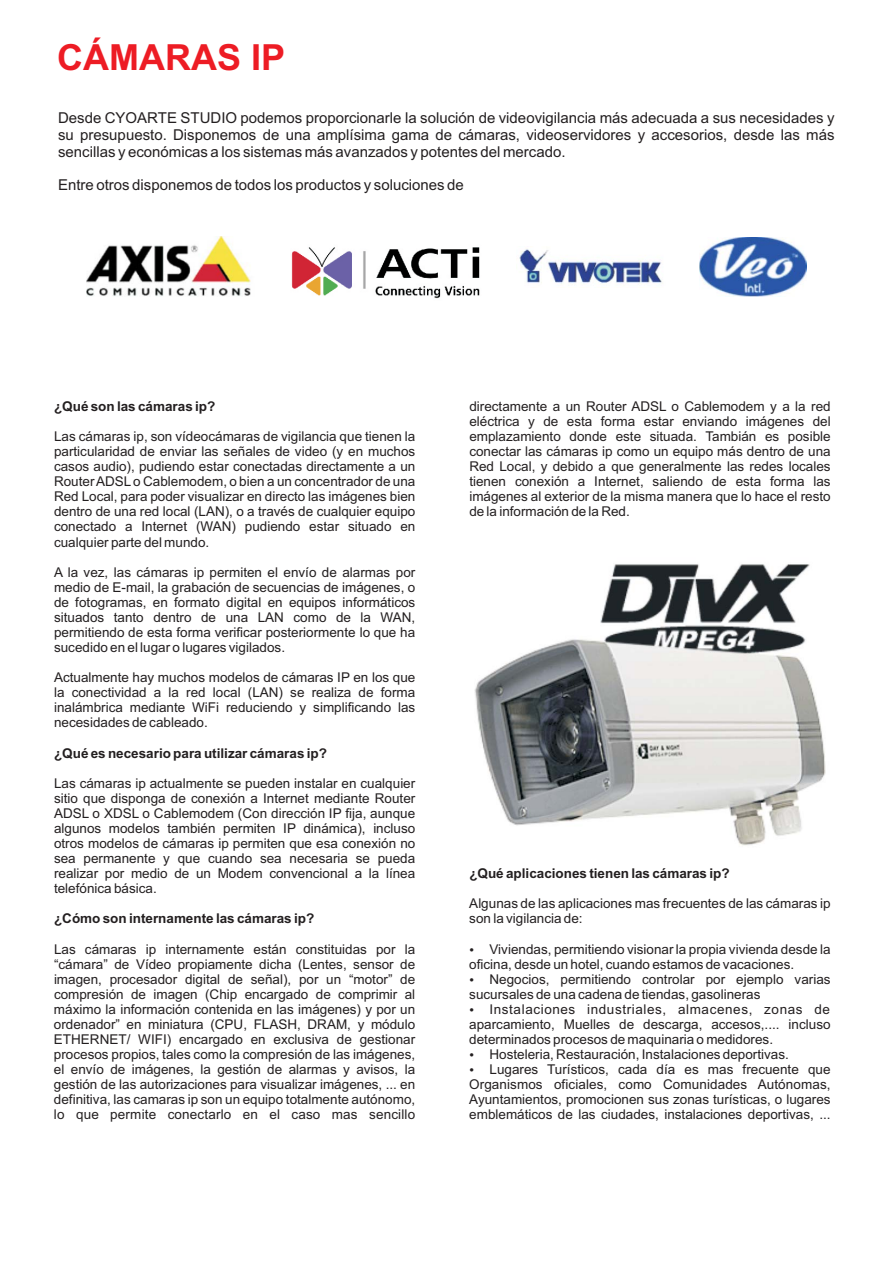
<style>
.page{position:relative;width:893px;height:1263px;background:#fff}
.page>*{position:absolute;margin:0;border:0;box-sizing:border-box;transform-origin:0 0}
.t1{font:700 36px "Arial";color:#ed1c24}
.t2{font:15px/16.8px "Arial";color:#231f20;text-align:justify}
.t3{font:13.5px/15px "Arial";color:#231f20;text-align:justify}
.t4{font:700 13.5px "Arial";color:#231f20}
.t5{font:13.5px "Arial";letter-spacing:.045em;color:#231f20}
</style>
<div class="page">
<img style="left:474px;top:564px;width:352px;height:282px">
<img style="left:86px;top:236px;width:165px;height:60px">
<img style="left:291px;top:247px;width:189px;height:52px">
<img style="left:700px;top:238px;width:106px;height:59px">
<img style="left:519px;top:249px;width:143px;height:39px">
<h1 class="t1" style="left:57px;top:45px;width:229px">CÁMARAS IP</h1>
<p class="t2" style="left:58px;top:111px;width:778px">Desde CYOARTE STUDIO podemos proporcionarle la solución de videovigilancia más adecuada a sus necesidades y su presupuesto. Disponemos de una amplísima gama de cámaras, videoservidores y accesorios, desde las más sencillas y económicas a los sistemas más avanzados y potentes del mercado.</p>
<p class="t2" style="left:58px;top:178px;width:407px">Entre otros disponemos de todos los productos y soluciones de</p>
<p class="t4" style="left:54px;top:401px;width:163px">¿Qué son las cámaras ip?</p>
<p class="t3" style="left:469px;top:400px;width:363px">directamente a un Router ADSL o Cablemodem y a la red eléctrica y de esta forma estar enviando imágenes del</p>
<p class="t3" style="left:54px;top:430px;width:363px">Las cámaras ip, son vídeocámaras de vigilancia que tienen la</p>
<p class="t3" style="left:469px;top:430px;width:363px">emplazamiento donde este situada. Tambián es posible</p>
<p class="t3" style="left:54px;top:445px;width:363px">particularidad de enviar las señales de video (y en muchos</p>
<p class="t3" style="left:469px;top:445px;width:363px">conectar las cámaras ip como un equipo más dentro de una</p>
<p class="t3" style="left:54px;top:460px;width:363px">casos audio), pudiendo estar conectadas directamente a un</p>
<p class="t3" style="left:469px;top:460px;width:363px">Red Local, y debido a que generalmente las redes locales</p>
<p class="t3" style="left:54px;top:475px;width:363px">Router ADSL o Cablemodem, o bien a un concentrador de una</p>
<p class="t3" style="left:469px;top:475px;width:363px">tienen conexión a Internet, saliendo de esta forma las</p>
<p class="t3" style="left:54px;top:490px;width:363px">Red Local, para poder visualizar en directo las imágenes bien</p>
<p class="t3" style="left:469px;top:490px;width:363px">imágenes al exterior de la misma manera que lo hace el resto</p>
<p class="t3" style="left:54px;top:505px;width:363px">dentro de una red local (LAN), o a través de cualquier equipo</p>
<p class="t3" style="left:469px;top:505px;width:162px">de la información de la Red.</p>
<p class="t3" style="left:54px;top:521px;width:363px">conectado a Internet (WAN) pudiendo estar situado en cualquier parte del mundo.</p>
<p class="t3" style="left:54px;top:566px;width:363px">A la vez, las cámaras ip permiten el envío de alarmas por medio de E-mail, la grabación de secuencias de imágenes, o de fotogramas, en formato digital en equipos informáticos situados tanto dentro de una LAN como de la WAN, permitiendo de esta forma verificar posteriormente lo que ha sucedido en el lugar o lugares vigilados.</p>
<p class="t3" style="left:54px;top:671px;width:363px">Actualmente hay muchos modelos de cámaras IP en los que la conectividad a la red local (LAN) se realiza de forma inalámbrica mediante WiFi reduciendo y simplificando las necesidades de cableado.</p>
<p class="t4" style="left:54px;top:748px;width:275px">¿Qué es necesario para utilizar cámaras ip?</p>
<p class="t3" style="left:54px;top:777px;width:363px">Las cámaras ip actualmente se pueden instalar en cualquier sitio que disponga de conexión a Internet mediante Router ADSL o XDSL o Cablemodem (Con dirección IP fija, aunque algunos modelos también permiten IP dinámica), incluso otros modelos de cámaras ip permiten que esa conexión no sea permanente y que cuando sea necesaria se pueda realizar por medio de un Modem convencional a la línea</p>
<p class="t4" style="left:469px;top:868px;width:262px">¿Qué aplicaciones tienen las cámaras ip?</p>
<p class="t3" style="left:54px;top:882px;width:104px">telefónica básica.</p>
<p class="t3" style="left:469px;top:897px;width:363px">Algunas de las aplicaciones mas frecuentes de las cámaras ip</p>
<p class="t4" style="left:54px;top:914px;width:262px">¿Cómo son internamente las cámaras ip?</p>
<p class="t3" style="left:469px;top:912px;width:115px">son la vigilancia de:</p>
<p class="t3" style="left:54px;top:943px;width:363px">Las cámaras ip internamente están constituidas por la</p>
<p class="t3" style="left:489px;top:943px;width:343px">Viviendas, permitiendo visionar la propia vivienda desde la</p>
<p class="t3" style="left:54px;top:958px;width:363px">“cámara” de Vídeo propiamente dicha (Lentes, sensor de</p>
<p class="t3" style="left:469px;top:958px;width:326px">oficina, desde un hotel, cuando estamos de vacaciones.</p>
<p class="t3" style="left:54px;top:973px;width:363px">imagen, procesador digital de señal), por un “motor” de</p>
<p class="t3" style="left:489px;top:973px;width:343px">Negocios, permitiendo controlar por ejemplo varias</p>
<p class="t3" style="left:54px;top:988px;width:363px">compresión de imagen (Chip encargado de comprimir al</p>
<p class="t3" style="left:469px;top:988px;width:293px">sucursales de una cadena de tiendas, gasolineras</p>
<p class="t3" style="left:54px;top:1003px;width:363px">máximo la información contenida en las imágenes) y por un</p>
<p class="t5" style="left:489px;top:1004px;width:342px">Instalaciones industriales, almacenes, zonas de</p>
<p class="t3" style="left:54px;top:1018px;width:363px">ordenador” en miniatura (CPU, FLASH, DRAM, y módulo</p>
<p class="t3" style="left:469px;top:1018px;width:363px">aparcamiento, Muelles de descarga, accesos,.... incluso</p>
<p class="t3" style="left:54px;top:1033px;width:363px">ETHERNET/ WIFI) encargado en exclusiva de gestionar</p>
<p class="t3" style="left:469px;top:1033px;width:305px">determinados procesos de maquinaria o medidores.</p>
<p class="t3" style="left:54px;top:1048px;width:363px">procesos propios, tales como la compresión de las imágenes,</p>
<p class="t3" style="left:489px;top:1048px;width:301px">Hosteleria, Restauración, Instalaciones deportivas.</p>
<p class="t3" style="left:54px;top:1063px;width:363px">el envío de imágenes, la gestión de alarmas y avisos, la</p>
<p class="t3" style="left:489px;top:1063px;width:343px">Lugares Turísticos, cada día es mas frecuente que</p>
<p class="t3" style="left:54px;top:1078px;width:363px">gestión de las autorizaciones para visualizar imágenes, ... en</p>
<p class="t3" style="left:469px;top:1078px;width:363px">Organismos oficiales, como Comunidades Autónomas,</p>
<p class="t3" style="left:54px;top:1093px;width:363px">definitiva, las camaras ip son un equipo totalmente autónomo,</p>
<p class="t3" style="left:469px;top:1093px;width:363px">Ayuntamientos, promocionen sus zonas turísticas, o lugares</p>
<p class="t3" style="left:54px;top:1108px;width:363px">lo que permite conectarlo en el caso mas sencillo</p>
<p class="t3" style="left:469px;top:1108px;width:363px">emblemáticos de las ciudades, instalaciones deportivas, ...</p>
</div>
